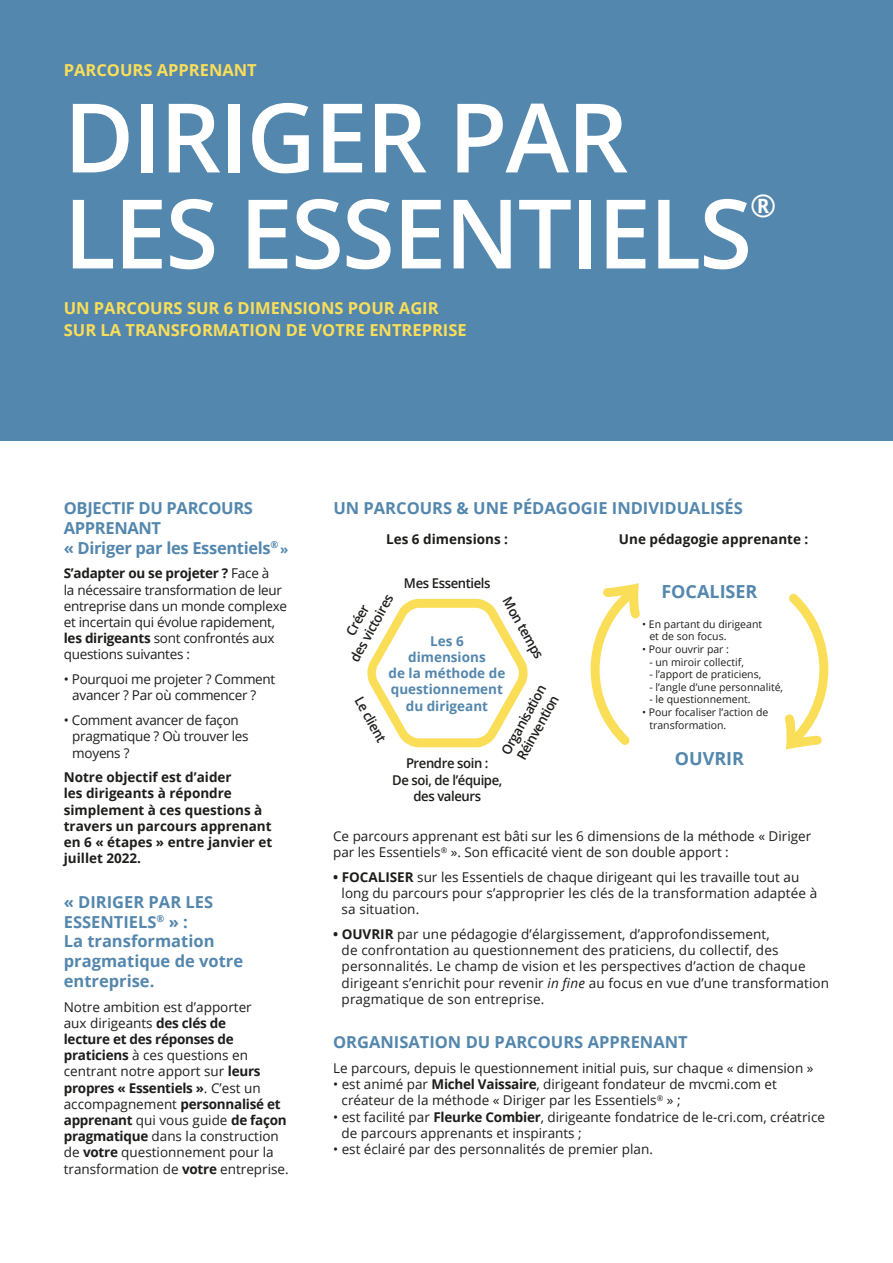
<style>
.page{position:relative;width:893px;height:1263px;background:#fff}
.page>*{position:absolute;margin:0;border:0;box-sizing:border-box;transform-origin:0 0}
.t1{font:600 96px/96px "Open Sans";letter-spacing:-.02em;color:#fff}
.t2{font:600 31.5px "Open Sans";color:#fff}
.t3{font:700 18px "Open Sans";color:#5487ad}
.t4{font:700 16.5px/19.8px "Open Sans";color:#5487ad}
.t5{font:700 16.5px/21.6px "Open Sans";color:#fbde58}
.t6{font:700 16.5px/19.8px "Open Sans";letter-spacing:-.02em;color:#5487ad}
.t7{font:13.5px/16.2px "Open Sans";color:#1d1d1b}
.t8{font:13.5px/16.2px "Open Sans";letter-spacing:-.02em;color:#1d1d1b}
.t9{font:700 13.5px/16.2px "Open Sans";color:#1d1d1b}
.t10{font:600 13.5px/16.2px "Open Sans";letter-spacing:-.03em;color:#1d1d1b;text-align:center}
.t11{font:700 13.5px/16.2px "Open Sans";color:#5487ad;text-align:center}
.t12{font:10.5px/12.6px "Open Sans";color:#1d1d1b}
.s1{font-size:13.5px}
.s2{font-weight:700}
.s3{font-style:italic}
</style>
<div class="page">
<svg style="left:367px;top:599px;width:161px;height:148px"></svg>
<div style="left:0;top:0;width:893px;height:440px;background:#5487ad"></div>
<svg style="left:590px;top:583px;width:50px;height:162px"></svg>
<svg style="left:785px;top:593px;width:44px;height:157px"></svg>
<p class="t5" style="left:64px;top:59px;width:195px">PARCOURS APPRENANT</p>
<h1 class="t1" style="left:64px;top:88px;width:690px">DIRIGER PAR<br>LES ESSENTIELS</h1>
<h2 class="t2" style="left:750px;top:184px;width:28px">®</h2>
<p class="t5" style="left:64px;top:297px;width:404px">UN PARCOURS SUR 6 DIMENSIONS POUR AGIR<br>SUR LA TRANSFORMATION DE VOTRE ENTREPRISE</p>
<p class="t6" style="left:64px;top:498px;width:226px">OBJECTIF DU PARCOURS<br>APPRENANT<br>« Diriger par les Essentiels<sup>®</sup> <span class="s1">»</span></p>
<p class="t8" style="left:64px;top:565px;width:225px"><span class="s2">S’adapter ou se projeter ?</span> Face à<br>la nécessaire transformation de leur entreprise dans un monde complexe et incertain qui évolue rapidement, <span class="s2">les dirigeants</span> sont confrontés aux questions suivantes :</p>
<p class="t8" style="left:72px;top:671px;width:205px;text-indent:-9px">• Pourquoi me projeter ? Comment avancer ? Par où commencer ?</p>
<p class="t8" style="left:72px;top:712px;width:178px;text-indent:-9px">• Comment avancer de façon pragmatique ? Où trouver les moyens ?</p>
<p class="t9" style="left:64px;top:769px;width:210px">Notre objectif est d’aider<br>les dirigeants à répondre simplement à ces questions à travers un parcours apprenant en 6 « étapes » entre janvier et juillet 2022.</p>
<p class="t4" style="left:64px;top:891px;width:181px">« DIRIGER PAR LES<br>ESSENTIELS<sup>®</sup> » :<br>La transformation pragmatique de votre entreprise.</p>
<p class="t7" style="left:64px;top:998px;width:226px">Notre ambition est d’apporter<br>aux dirigeants <span class="s2">des clés de<br>lecture et des réponses de praticiens</span> à ces questions en centrant notre apport sur <span class="s2">leurs propres « Essentiels »</span>. C’est un accompagnement <span class="s2">personnalisé et apprenant</span> qui vous guide <span class="s2">de façon pragmatique</span> dans la construction de <span class="s2">votre</span> questionnement pour la transformation de <span class="s2">votre</span> entreprise.</p>
<p class="t4" style="left:333px;top:498px;width:411px">UN PARCOURS &amp; UNE PÉDAGOGIE INDIVIDUALISÉS</p>
<p class="t9" style="left:386px;top:531px;width:123px">Les 6 dimensions :</p>
<p class="t9" style="left:619px;top:531px;width:191px">Une pédagogie apprenante :</p>
<h3 class="t3" style="left:661px;top:579px;width:98px">FOCALISER</h3>
<p class="t12" style="left:649px;top:617px;width:114px;text-indent:-7px">• En partant du dirigeant et de son focus.</p>
<p class="t12" style="left:642px;top:643px;width:88px">• Pour ouvrir par :</p>
<p class="t12" style="left:649px;top:655px;width:96px">- un miroir collectif,</p>
<p class="t12" style="left:649px;top:668px;width:113px">- l’apport de praticiens,</p>
<p class="t12" style="left:649px;top:680px;width:135px">- l’angle d’une personnalité,</p>
<p class="t12" style="left:649px;top:693px;width:103px">- le questionnement.</p>
<p class="t12" style="left:649px;top:706px;width:121px;text-indent:-7px">• Pour focaliser l’action de transformation.</p>
<h3 class="t3" style="left:675px;top:746px;width:71px">OUVRIR</h3>
<p class="t10" style="left:404px;top:575px;width:88px">Mes Essentiels</p>
<p class="t10" style="left:332px;top:648px;width:76px;rotate:-61deg">Créer<br>des victoires</p>
<p class="t10" style="left:513px;top:594px;width:70px;rotate:60deg">Mon temps</p>
<p class="t11" style="left:389px;top:632px;width:118px">Les 6<br>dimensions<br>de la méthode de questionnement du dirigeant</p>
<p class="t10" style="left:498px;top:749px;width:79px;text-align:left;rotate:-61deg">Organisation<br>Réinvention</p>
<p class="t10" style="left:392px;top:755px;width:112px">Prendre soin :<br>De soi, de l’équipe, des valeurs</p>
<p class="t10" style="left:365px;top:694px;width:51px;rotate:60deg">Le client</p>
<p class="t7" style="left:333px;top:827px;width:480px">Ce parcours apprenant est bâti sur les 6 dimensions de la méthode « Diriger par les Essentiels<sup>®</sup> ». Son efficacité vient de son double apport :</p>
<p class="t7" style="left:342px;top:868px;width:477px;text-indent:-9px"><span class="s2">• FOCALISER</span> sur les Essentiels de chaque dirigeant qui les travaille tout au long du parcours pour s’approprier les clés de la transformation adaptée à sa situation.</p>
<p class="t7" style="left:342px;top:925px;width:489px;text-indent:-9px"><span class="s2">• OUVRIR</span> par une pédagogie d’élargissement, d’approfondissement,<br>de confrontation au questionnement des praticiens, du collectif, des personnalités. Le champ de vision et les perspectives d’action de chaque dirigeant s’enrichit pour revenir <span class="s3">in fine</span> au focus en vue d’une transformation pragmatique de son entreprise.</p>
<p class="t4" style="left:333px;top:1032px;width:356px">ORGANISATION DU PARCOURS APPRENANT</p>
<p class="t7" style="left:333px;top:1059px;width:482px">Le parcours, depuis le questionnement initial puis, sur chaque « dimension »</p>
<p class="t7" style="left:342px;top:1076px;width:437px;text-indent:-9px">• est animé par <span class="s2">Michel Vaissaire</span>, dirigeant fondateur de mvcmi.com et créateur de la méthode « Diriger par les Essentiels<sup>®</sup> » ;</p>
<p class="t7" style="left:342px;top:1108px;width:485px;text-indent:-9px">• est facilité par <span class="s2">Fleurke Combier</span>, dirigeante fondatrice de le-cri.com, créatrice de parcours apprenants et inspirants ;</p>
<p class="t7" style="left:333px;top:1140px;width:321px">• est éclairé par des personnalités de premier plan.</p>
</div>
